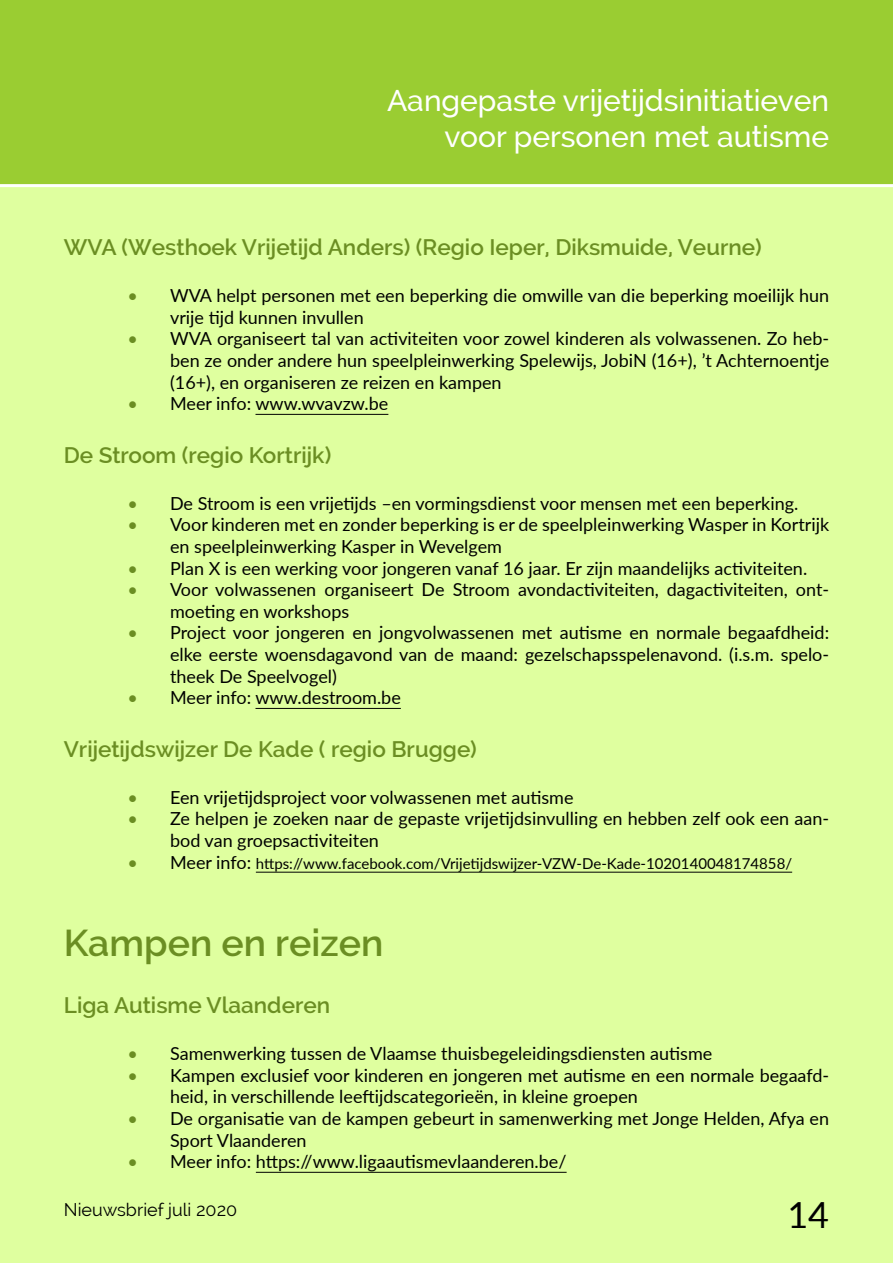
<style>
.page{position:relative;width:893px;height:1263px;background:#dfff9f}
.page>*{position:absolute;margin:0;border:0;box-sizing:border-box;transform-origin:0 0}
.t1{font:600 37.5px "Raleway";color:#6b8e23}
.t2{font:36px "Lato";color:#000}
.t3{font:500 30px/36px "Raleway";color:#fff;text-align:right}
.t4{font:600 22.5px "Raleway";color:#6b8e23}
.t5{font:18px/21.6px "Lato";color:#000}
.t6{font:18px "Raleway";color:#000}
.t7{font:15px "Lato";color:#000}
.s1{color:#6b8e23}
.s2{font-size:18px;color:#6b8e23}
.s3{font-size:18px}
</style>
<div class="page">
<div style="left:0;top:0;width:893px;height:187px;background:#9acd32"></div>
<hr style="left:255px;top:414px;width:133px;height:1px;background:#000">
<hr style="left:255px;top:708px;width:146px;height:1px;background:#000">
<hr style="left:256px;top:872px;width:536px;height:1px;background:#000">
<hr style="left:256px;top:1172px;width:311px;height:1px;background:#000">
<h3 class="t3" style="left:387px;top:82px;width:443px">Aangepaste vrijetijdsinitiatieven voor personen met autisme</h3>
<p class="t4" style="left:64px;top:234px;width:699px">WVA (Westhoek Vrijetijd Anders) (Regio Ieper, Diksmuide, Veurne)</p>
<p class="t5" style="left:170px;top:284px;width:661px;text-indent:-43px"><span class="s1">•</span> WVA helpt personen met een beperking die omwille van die beperking moeilijk hun vrije tijd kunnen invullen</p>
<p class="t5" style="left:170px;top:327px;width:661px;text-align:justify;text-indent:-43px"><span class="s1">•</span> WVA organiseert tal van activiteiten voor zowel kinderen als volwassenen. Zo heb&shy;ben ze onder andere hun speelpleinwerking Spelewijs, JobiN (16+), ’t Achternoentje (16+), en organiseren ze reizen en kampen</p>
<p class="t5" style="left:128px;top:392px;width:262px"><span class="s1">•</span> Meer info: www.wvavzw.be</p>
<p class="t4" style="left:64px;top:442px;width:269px">De Stroom (regio Kortrijk)</p>
<p class="t5" style="left:128px;top:492px;width:672px"><span class="s1">•</span> De Stroom is een vrijetijds –en vormingsdienst voor mensen met een beperking.</p>
<p class="t5" style="left:170px;top:513px;width:661px;text-indent:-43px"><span class="s1">•</span> Voor kinderen met en zonder beperking is er de speelpleinwerking Wasper in Kortrijk en speelpleinwerking Kasper in Wevelgem</p>
<p class="t5" style="left:128px;top:556px;width:681px"><span class="s1">•</span> Plan X is een werking voor jongeren vanaf 16 jaar. Er zijn maandelijks activiteiten.</p>
<p class="t5" style="left:170px;top:578px;width:661px;text-indent:-43px"><span class="s1">•</span> Voor volwassenen organiseert De Stroom avondactiviteiten, dagactiviteiten, ont&shy;moeting en workshops</p>
<p class="t5" style="left:170px;top:621px;width:661px;text-align:justify;text-indent:-43px"><span class="s1">•</span> Project voor jongeren en jongvolwassenen met autisme en normale begaafdheid: elke eerste woensdagavond van de maand: gezelschapsspelenavond. (i.s.m. spelo&shy;theek De Speelvogel)</p>
<p class="t5" style="left:128px;top:686px;width:275px"><span class="s1">•</span> Meer info: www.destroom.be</p>
<p class="t4" style="left:64px;top:736px;width:414px">Vrijetijdswijzer De Kade ( regio Brugge)</p>
<p class="t5" style="left:128px;top:786px;width:447px"><span class="s1">•</span> Een vrijetijdsproject voor volwassenen met autisme</p>
<p class="t5" style="left:170px;top:807px;width:661px;text-indent:-43px"><span class="s1">•</span> Ze helpen je zoeken naar de gepaste vrijetijdsinvulling en hebben zelf ook een aan&shy;bod van groepsactiviteiten</p>
<p class="t7" style="left:128px;top:852px;width:666px"><span class="s2">•</span> <span class="s3">Meer info:</span> https://www.facebook.com/Vrijetijdswijzer-VZW-De-Kade-1020140048174858/</p>
<h1 class="t1" style="left:64px;top:921px;width:321px">Kampen en reizen</h1>
<p class="t4" style="left:64px;top:992px;width:268px">Liga Autisme Vlaanderen</p>
<p class="t5" style="left:128px;top:1042px;width:586px"><span class="s1">•</span> Samenwerking tussen de Vlaamse thuisbegeleidingsdiensten autisme</p>
<p class="t5" style="left:170px;top:1063px;width:661px;text-indent:-43px"><span class="s1">•</span> Kampen exclusief voor kinderen en jongeren met autisme en een normale begaafd&shy;heid, in verschillende leeftijdscategorieën, in kleine groepen</p>
<p class="t5" style="left:170px;top:1107px;width:661px;text-indent:-43px"><span class="s1">•</span> De organisatie van de kampen gebeurt in samenwerking met Jonge Helden, Afya en<br>Sport Vlaanderen</p>
<p class="t5" style="left:128px;top:1150px;width:441px"><span class="s1">•</span> Meer info: https://www.ligaautismevlaanderen.be/</p>
<p class="t6" style="left:64px;top:1199px;width:175px">Nieuwsbrief juli 2020</p>
<h2 class="t2" style="left:787px;top:1189px;width:43px">14</h2>
</div>
